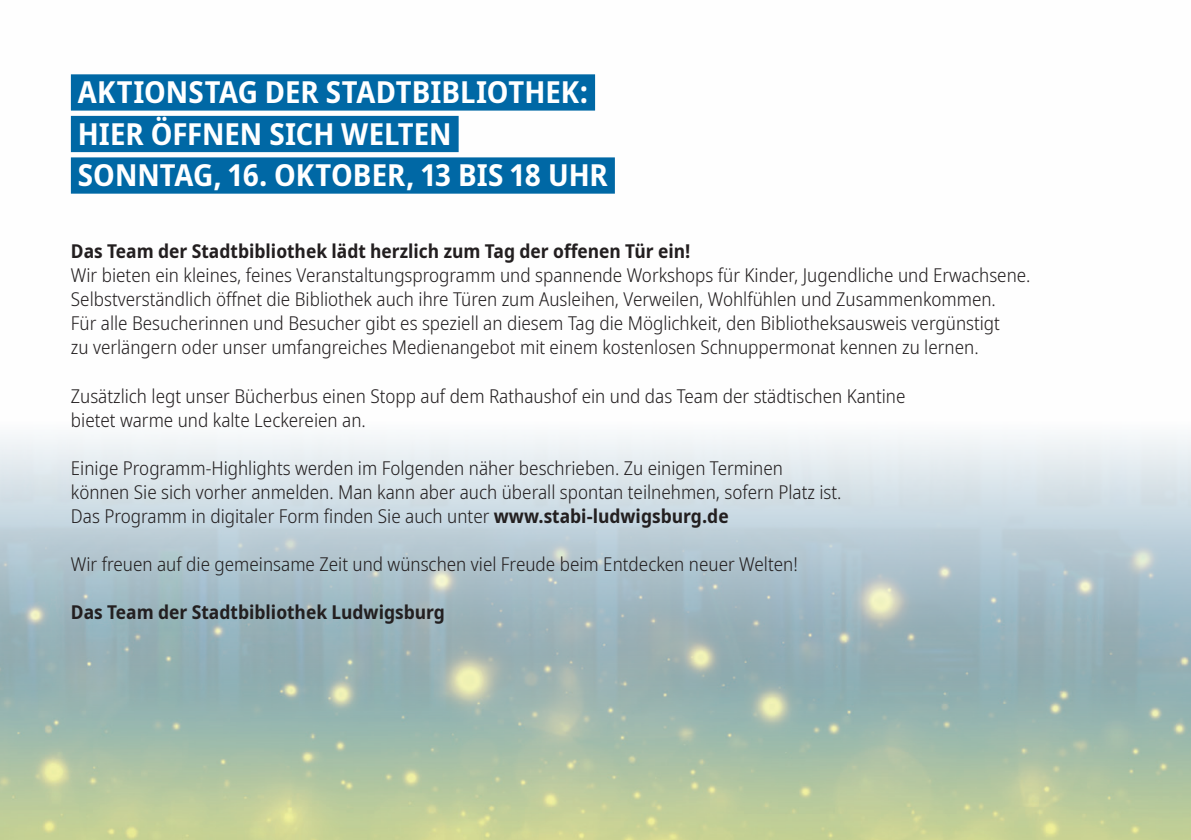
<style>
.page{position:relative;width:1191px;height:840px;background:#fff}
.page>*{position:absolute;margin:0;border:0;box-sizing:border-box;transform-origin:0 0}
.t1{font:700 semi-condensed 30.2px/41.4px "Noto Sans";color:#fff}
.t2{font:300 semi-condensed 19px/24px "Noto Sans";color:#231f20}
.t3{font:700 semi-condensed 19px "Noto Sans";color:#231f20}
.s1{font-weight:700}
</style>
<div class="page">
<img style="left:0;top:74px;width:1191px;height:765px">
<div style="left:71px;top:74px;width:524px;height:36px;background:#0068a5"></div>
<div style="left:71px;top:116px;width:387px;height:36px;background:#0068a5"></div>
<div style="left:71px;top:157px;width:544px;height:36px;background:#0068a5"></div>
<h1 class="t1" style="left:78px;top:72px;width:531px">AKTIONSTAG DER STADTBIBLIOTHEK:<br>HIER ÖFFNEN SICH WELTEN<br>SONNTAG, 16. OKTOBER, 13 BIS 18 UHR</h1>
<p class="t3" style="left:71px;top:238px;width:621px">Das Team der Stadtbibliothek lädt herzlich zum Tag der offenen Tür ein!</p>
<p class="t2" style="left:71px;top:264px;width:961px">Wir bieten ein kleines, feines Veranstaltungsprogramm und spannende Workshops für Kinder, Jugendliche und Erwachsene.<br>Selbstverständlich öffnet die Bibliothek auch ihre Türen zum Ausleihen, Verweilen, Wohlfühlen und Zusammenkommen.<br>Für alle Besucherinnen und Besucher gibt es speziell an diesem Tag die Möglichkeit, den Bibliotheksausweis vergünstigt<br>zu verlängern oder unser umfangreiches Medienangebot mit einem kostenlosen Schnuppermonat kennen zu lernen.</p>
<p class="t2" style="left:71px;top:384px;width:836px">Zusätzlich legt unser Bücherbus einen Stopp auf dem Rathaushof ein und das Team der städtischen Kantine bietet warme und kalte Leckereien an.</p>
<p class="t2" style="left:71px;top:456px;width:772px">Einige Programm-Highlights werden im Folgenden näher beschrieben. Zu einigen Terminen können Sie sich vorher anmelden. Man kann aber auch überall spontan teilnehmen, sofern Platz ist.<br>Das Programm in digitaler Form finden Sie auch unter <span class="s1">www.stabi-ludwigsburg.de</span></p>
<p class="t2" style="left:71px;top:552px;width:728px">Wir freuen auf die gemeinsame Zeit und wünschen viel Freude beim Entdecken neuer Welten!</p>
<p class="t3" style="left:71px;top:598px;width:376px">Das Team der Stadtbibliothek Ludwigsburg</p>
</div>
